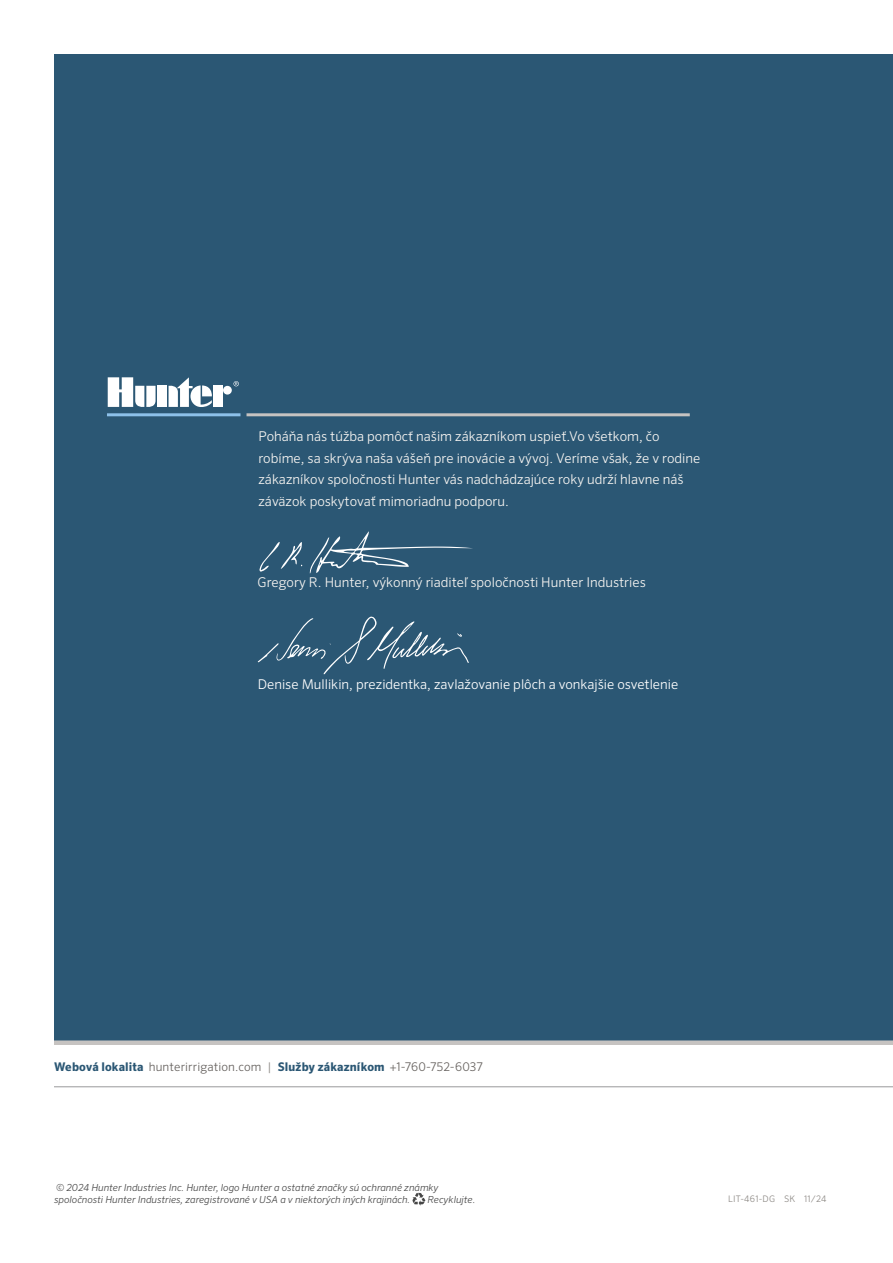
<style>
.page{position:relative;width:893px;height:1263px;background:#fff}
.page>*{position:absolute;margin:0;border:0;box-sizing:border-box;transform-origin:0 0}
.t1{font:300 13.5px/21.8px "Sero Pro";color:#f7f5f2}
.t2{font:300 13.5px "Sero Pro";color:#fff}
.t3{font:300 12px "Sero Pro";letter-spacing:.01em;color:#66625f}
.t4{font:italic 300 9.75px/12px "Sero Pro";color:#474747}
.t5{font:300 9px "Sero Pro";letter-spacing:.02em;color:#8d8985}
.s1{font-weight:700;color:#2b5774}
.s2{color:#8d8985}
</style>
<div class="page">
<hr style="left:54px;top:1086px;width:839px;height:1px;background:#9a9a9b">
<div style="left:54px;top:54px;width:839px;height:987px;background:#2b5774"></div>
<hr style="left:247px;top:413px;width:443px;height:3px;background:#c6c3c1">
<hr style="left:107px;top:413px;width:133px;height:3px;background:#8dc1ea">
<svg style="left:310px;top:531px;width:163px;height:43px"></svg>
<svg style="left:260px;top:542px;width:42px;height:30px"></svg>
<div style="left:54px;top:1040px;width:839px;height:5px;background:#c6c3c1"></div>
<svg style="left:233px;top:381px;width:6px;height:5px"></svg>
<div style="left:157px;top:386px;width:10px;height:21px;background:#fff"></div>
<div style="left:223px;top:386px;width:9px;height:9px;background:#fff;border-radius:50%"></div>
<div style="left:213px;top:386px;width:9px;height:21px;background:#fff"></div>
<svg style="left:169px;top:377px;width:43px;height:30px"></svg>
<svg style="left:108px;top:377px;width:48px;height:30px"></svg>
<svg style="left:412px;top:1193px;width:13px;height:12px"></svg>
<svg style="left:258px;top:616px;width:211px;height:59px"></svg>
<p class="t1" style="left:258px;top:425px;width:443px">Poháňa nás túžba pomôcť našim zákazníkom uspieť.Vo všetkom, čo robíme, sa skrýva naša vášeň pre inovácie a vývoj. Veríme však, že v rodine zákazníkov spoločnosti Hunter vás nadchádzajúce roky udrží hlavne náš záväzok poskytovať mimoriadnu podporu.</p>
<p class="t1" style="left:258px;top:571px;width:390px">Gregory R. Hunter, výkonný riaditeľ spoločnosti Hunter Industries</p>
<p class="t2" style="left:258px;top:676px;width:422px">Denise Mullikin, prezidentka, zavlažovanie plôch a vonkajšie osvetlenie</p>
<p class="t3" style="left:54px;top:1060px;width:430px"><span class="s1">Webová lokalita</span> hunterirrigation.com <span class="s2">|</span> <span class="s1">Služby zákazníkom</span> +1-760-752-6037</p>
<p class="t4" style="left:54px;top:1181px;width:386px">© 2024 Hunter Industries Inc. Hunter, logo Hunter a ostatné značky sú ochranné známky spoločnosti Hunter Industries, zaregistrované v USA a v niektorých iných krajinách.</p>
<p class="t4" style="left:427px;top:1193px;width:49px">Recyklujte.</p>
<p class="t5" style="left:728px;top:1193px;width:100px">LIT-461-DG SK 11/24</p>
</div>
